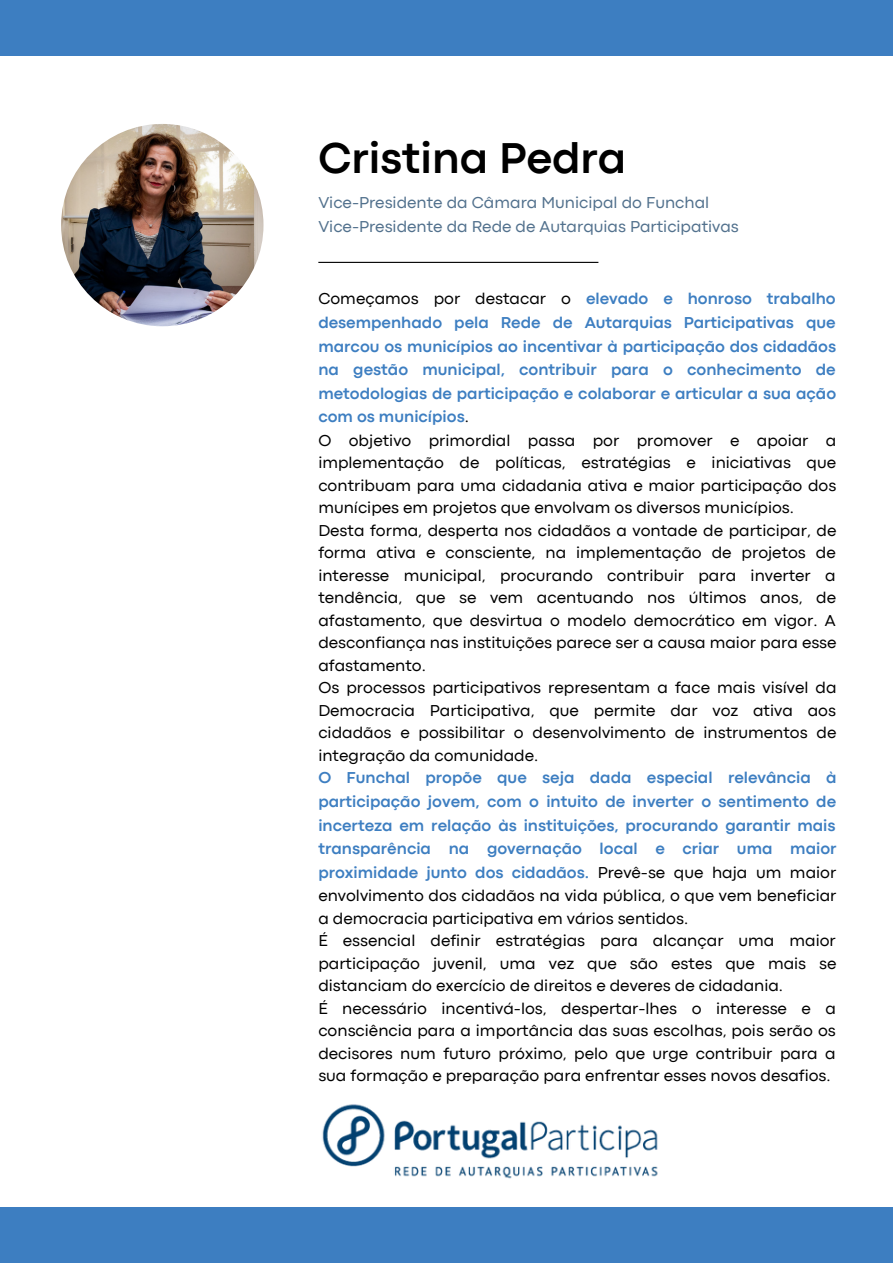
<style>
.page{position:relative;width:893px;height:1264px;background:#fff}
.page>*{position:absolute;margin:0;border:0;box-sizing:border-box;transform-origin:0 0}
.t1{font:700 45px "Codec Pro";color:#000}
.t2{font:16.5px/22.8px "Codec Pro";color:#000}
.t3{font:16.5px/23.5px "Codec Pro";color:#52718d}
.s1{font-weight:700;color:#3d7ec1}
</style>
<div class="page">
<img style="left:61px;top:124px;width:202px;height:202px;border-radius:50%">
<div style="left:0;top:1207px;width:892px;height:55px;background:#3d7ec1"></div>
<hr style="left:318px;top:262px;width:280px;height:1px;background:#000">
<div style="left:0;top:0;width:892px;height:55px;background:#3d7ec1"></div>
<img style="left:322px;top:1104px;width:336px;height:75px">
<h1 class="t1" style="left:318px;top:142px;width:309px">Cristina Pedra</h1>
<p class="t3" style="left:318px;top:192px;width:422px">Vice-Presidente da Câmara Municipal do Funchal<br>Vice-Presidente da Rede de Autarquias Participativas</p>
<p class="t2" style="left:318px;top:288px;width:519px">Começamos por destacar o <span class="s1">elevado e honroso trabalho desempenhado pela Rede de Autarquias Participativas que marcou os municípios ao incentivar à participação dos cidadãos na gestão municipal, contribuir para o conhecimento de metodologias de participação e colaborar e articular a sua ação com os municípios</span>.<br>O objetivo primordial passa por promover e apoiar a implementação de políticas, estratégias e iniciativas que contribuam para uma cidadania ativa e maior participação dos munícipes em projetos que envolvam os diversos municípios.<br>Desta forma, desperta nos cidadãos a vontade de participar, de forma ativa e consciente, na implementação de projetos de interesse municipal, procurando contribuir para inverter a tendência, que se vem acentuando nos últimos anos, de afastamento, que desvirtua o modelo democrático em vigor. A desconfiança nas instituições parece ser a causa maior para esse afastamento.<br>Os processos participativos representam a face mais visível da Democracia Participativa, que permite dar voz ativa aos cidadãos e possibilitar o desenvolvimento de instrumentos de integração da comunidade.</p>
<p class="t2" style="left:318px;top:767px;width:519px"><span class="s1">O Funchal propõe que seja dada especial relevância à participação jovem, com o intuito de inverter o sentimento de incerteza em relação às instituições, procurando garantir mais transparência na governação local e criar uma maior proximidade junto dos cidadãos.</span> Prevê-se que haja um maior envolvimento dos cidadãos na vida pública, o que vem beneficiar a democracia participativa em vários sentidos.<br>É essencial definir estratégias para alcançar uma maior participação juvenil, uma vez que são estes que mais se distanciam do exercício de direitos e deveres de cidadania.<br>É necessário incentivá-los, despertar-lhes o interesse e a consciência para a importância das suas escolhas, pois serão os decisores num futuro próximo, pelo que urge contribuir para a sua formação e preparação para enfrentar esses novos desafios.</p>
</div>
